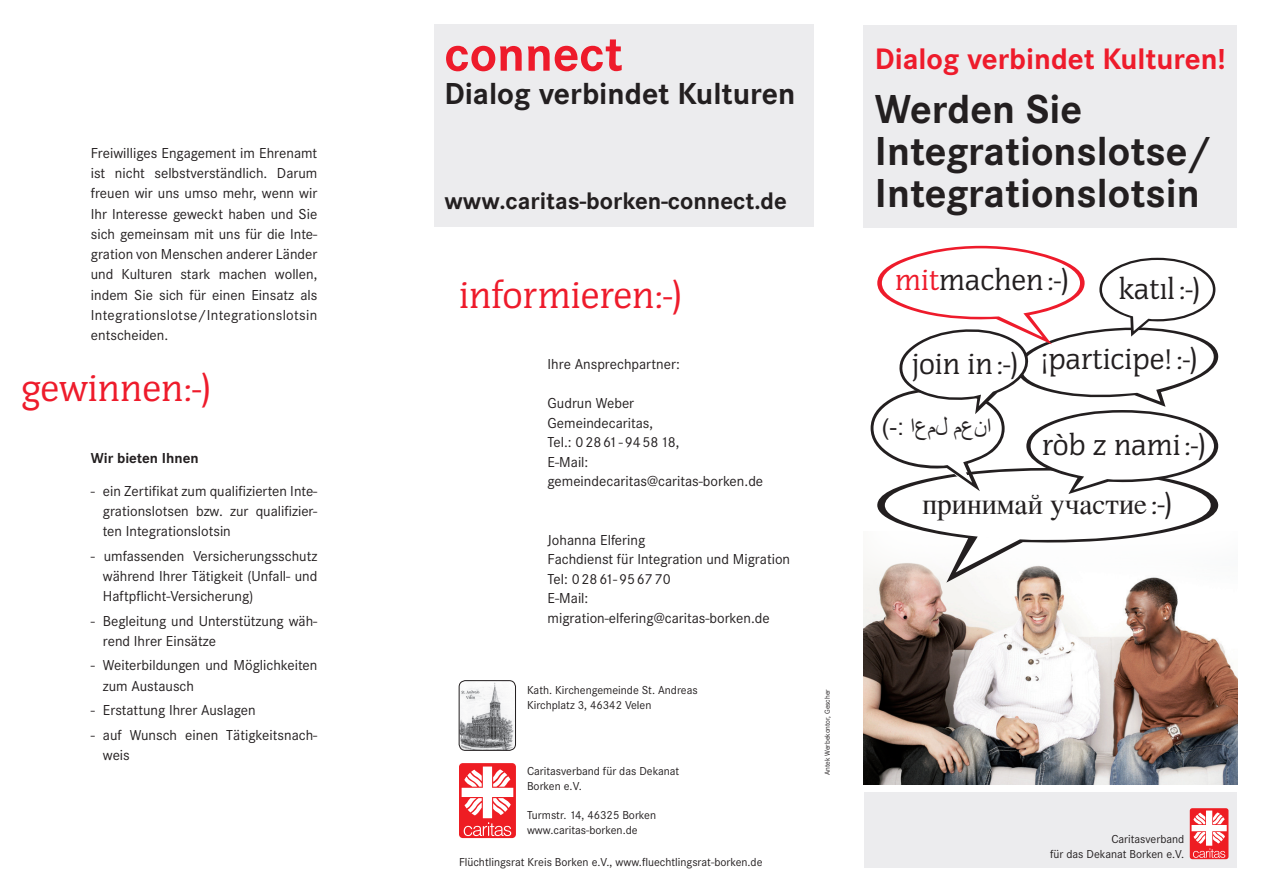
<style>
.page{position:relative;width:1263px;height:893px;background:#fff}
.page>*{position:absolute;margin:0;border:0;box-sizing:border-box;transform-origin:0 0}
.t1{font:700 51px "Corporate S";color:#ee1b2b}
.t2{font:700 42px/42px "Corporate S";color:#231f20}
.t3{font:37.5px "Congress T";color:#ee1b2b}
.t4{font:700 31.5px "Corporate S";color:#231f20}
.t5{font:700 30.75px "Corporate S";color:#ee1b2b}
.t6{font:29.4px "Congress T";color:#231f20}
.t7{font:29.4px "Times";color:#231f20}
.t8{font:700 24.75px "Corporate S";color:#231f20}
.t9{font:23.25px "Arial";color:#231f20}
.t10{font:15px/20.2px "Corporate S";color:#231f20}
.t11{font:700 15px "Corporate S";color:#231f20}
.t12{font:12px/14.7px "Corporate S";color:#231f20}
.t13{font:7.5px "Corporate S";color:#231f20}
.s1{color:#ee1b2b}
.s2{font-family:"Congress T"}
</style>
<div class="page">
<img style="left:864px;top:580px;width:373px;height:204px">
<div style="left:864px;top:792px;width:373px;height:76px;background:#ececee"></div>
<div style="left:863px;top:25px;width:374px;height:202px;background:#ececee"></div>
<div style="left:434px;top:25px;width:380px;height:202px;background:#ececee"></div>
<svg style="left:871px;top:246px;width:347px;height:337px"></svg>
<div style="left:459px;top:763px;width:57px;height:75px;background:#ee1d23;border-radius:4px"></div>
<svg style="left:462px;top:766px;width:51px;height:70px"></svg>
<div style="left:1190px;top:808px;width:38px;height:51px;background:#ee1d23;border-radius:3px"></div>
<svg style="left:1191px;top:810px;width:36px;height:48px"></svg>
<img style="left:459px;top:681px;width:56px;height:69px">
<div style="left:459px;top:680px;width:57px;height:70px;border:1px solid #231f20;border-radius:6px"></div>
<p class="t10" style="left:91px;top:143px;width:228px;text-align:justify">Freiwilliges Engagement im Ehrenamt ist nicht selbstverständlich. Darum freuen wir uns umso mehr, wenn wir Ihr Interesse geweckt haben und Sie sich gemeinsam mit uns für die Inte&shy;gration von Menschen anderer Länder und Kulturen stark machen wollen, indem Sie sich für einen Einsatz als Integrationslotse/Integrationslotsin entscheiden.</p>
<h3 class="t3" style="left:22px;top:367px;width:190px">gewinnen:-)</h3>
<p class="t11" style="left:91px;top:449px;width:109px">Wir bieten Ihnen</p>
<p class="t10" style="left:103px;top:481px;width:216px;text-align:justify;text-indent:-12px">- ein Zertifikat zum qualifizierten Inte&shy;grationslotsen bzw. zur qualifizier&shy;ten Integrationslotsin</p>
<p class="t10" style="left:103px;top:546px;width:216px;text-align:justify;text-indent:-12px">- umfassenden Versicherungsschutz während Ihrer Tätigkeit (Unfall- und Haftpflicht-Versicherung)</p>
<p class="t10" style="left:103px;top:611px;width:216px;text-indent:-12px">- Begleitung und Unterstützung wäh&shy;rend Ihrer Einsätze</p>
<p class="t10" style="left:103px;top:656px;width:216px;text-indent:-12px">- Weiterbildungen und Möglichkeiten zum Austausch</p>
<p class="t10" style="left:91px;top:700px;width:166px">- Erstattung Ihrer Auslagen</p>
<p class="t10" style="left:103px;top:725px;width:216px;text-indent:-12px">- auf Wunsch einen Tätigkeitsnach&shy;weis</p>
<h1 class="t1" style="left:444px;top:25px;width:180px">connect</h1>
<h3 class="t4" style="left:444px;top:75px;width:353px">Dialog verbindet Kulturen</h3>
<h3 class="t8" style="left:444px;top:186px;width:344px">www.caritas-borken-connect.de</h3>
<h3 class="t3" style="left:459px;top:274px;width:224px">informieren:-)</h3>
<p class="t10" style="left:548px;top:354px;width:134px">Ihre Ansprechpartner:</p>
<p class="t10" style="left:548px;top:394px;width:217px;line-height:19.5px">Gudrun Weber<br>Gemeindecaritas,<br>Tel.: 02861-945818,<br>E-Mail: gemeindecaritas@caritas-borken.de</p>
<p class="t10" style="left:548px;top:530px;width:244px;line-height:19.5px">Johanna Elfering<br>Fachdienst für Integration und Migration<br>Tel: 02861-956770<br>E-Mail: migration-elfering@caritas-borken.de</p>
<p class="t12" style="left:527px;top:683px;width:172px">Kath. Kirchengemeinde St. Andreas<br>Kirchplatz 3, 46342 Velen</p>
<p class="t12" style="left:527px;top:764px;width:154px">Caritasverband für das Dekanat</p>
<p class="t12" style="left:527px;top:778px;width:56px">Borken e.V.</p>
<p class="t12" style="left:527px;top:808px;width:131px">Turmstr. 14, 46325 Borken www.caritas-borken.de</p>
<p class="t12" style="left:459px;top:855px;width:305px">Flüchtlingsrat Kreis Borken e.V., www.fluechtlingsrat-borken.de</p>
<p class="t13" style="left:823px;top:775px;width:88px;rotate:-90deg">Antek Werbekontor, Gescher</p>
<h3 class="t5" style="left:875px;top:41px;width:352px">Dialog verbindet Kulturen!</h3>
<h2 class="t2" style="left:875px;top:89px;width:337px">Werden Sie<br>Integrationslotse/</h2>
<h2 class="t2" style="left:875px;top:173px;width:326px">Integrationslotsin</h2>
<h3 class="t6" style="left:895px;top:264px;width:174px"><span class="s1">mit</span>machen :-)</h3>
<h3 class="t6" style="left:1119px;top:273px;width:82px">katıl :-)</h3>
<h3 class="t6" style="left:912px;top:348px;width:107px">join in :-)</h3>
<h3 class="t9" style="left:882px;top:412px;width:111px">) - : لمعا انعم</h3>
<h3 class="t6" style="left:1041px;top:342px;width:158px">¡participe! :-)</h3>
<h3 class="t6" style="left:1042px;top:429px;width:165px">ròb z nami :-)</h3>
<h3 class="t7" style="left:923px;top:477px;width:251px">принимай участие <span class="s2">:-)</span></h3>
<p class="t12" style="left:1050px;top:832px;width:136px;text-align:right">Caritasverband<br>für das Dekanat Borken e.V.</p>
</div>
